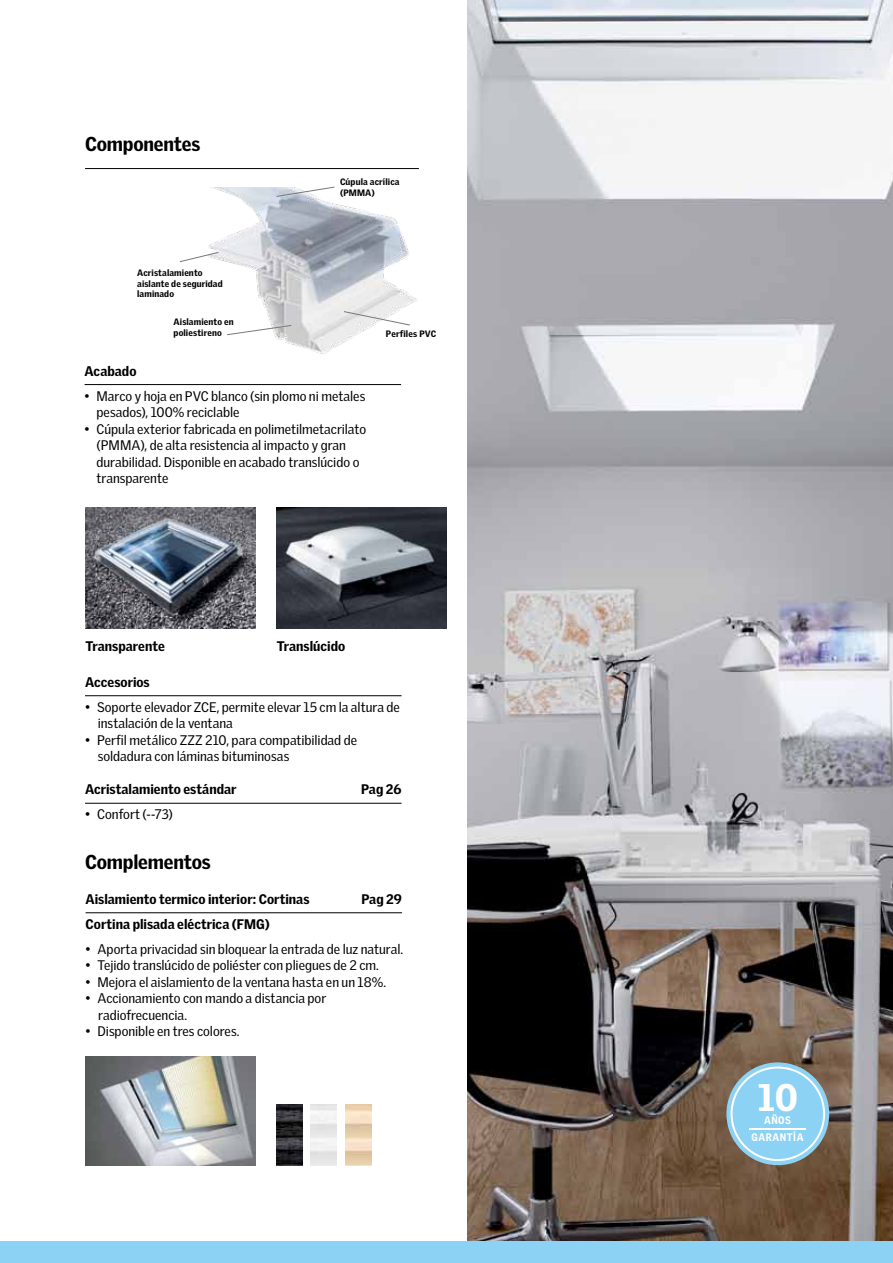
<style>
.page{position:relative;width:893px;height:1263px;background:#fff}
.page>*{position:absolute;margin:0;border:0;box-sizing:border-box;transform-origin:0 0}
.t1{font:900 37.35px "Velux Gothic";color:#fff}
.t2{font:900 19.5px "Velux Gothic";letter-spacing:-.01em;color:#000}
.t3{font:13.5px/16.5px "Velux Gothic";color:#000}
.t4{font:900 13.5px "Velux Gothic";color:#000}
.t5{font:900 10.65px "Velux Gothic";letter-spacing:.05em;color:#fff;scale:.93 1}
.t6{font:900 9px/10.5px "Velux Gothic";letter-spacing:.01em;color:#000}
</style>
<div class="page">
<img style="left:468px;top:0;width:425px;height:1242px">
<svg style="left:726px;top:1062px;width:103px;height:103px;background:#8c9392"></svg>
<div style="left:732px;top:1068px;width:91px;height:91px;background:#8cd2f4;border-radius:50%"></div>
<hr style="left:749px;top:1128px;width:57px;height:2px;background:#fff">
<hr style="left:85px;top:695px;width:317px;height:1px;background:#000">
<hr style="left:85px;top:803px;width:317px;height:1px;background:#000">
<img style="left:86px;top:1057px;width:170px;height:108px">
<hr style="left:86px;top:912px;width:316px;height:1px;background:#000">
<img style="left:85px;top:507px;width:170px;height:121px">
<img style="left:276px;top:507px;width:170px;height:121px">
<hr style="left:85px;top:168px;width:334px;height:1px;background:#000">
<img style="left:276px;top:1105px;width:26px;height:60px">
<img style="left:208px;top:187px;width:210px;height:167px">
<hr style="left:85px;top:384px;width:316px;height:1px;background:#000">
<svg style="left:276px;top:186px;width:59px;height:11px"></svg>
<svg style="left:179px;top:251px;width:40px;height:12px"></svg>
<svg style="left:226px;top:325px;width:66px;height:11px"></svg>
<svg style="left:343px;top:311px;width:68px;height:15px"></svg>
<div style="left:1px;top:1242px;width:892px;height:21px;background:#8cd2f4"></div>
<h2 class="t2" style="left:85px;top:131px;width:117px">Componentes</h2>
<p class="t6" style="left:340px;top:177px;width:61px">Cúpula acrílica (PMMA)</p>
<p class="t6" style="left:137px;top:268px;width:87px">Acristalamiento aislante de seguridad laminado</p>
<p class="t6" style="left:174px;top:317px;width:62px">Aislamiento en poliestireno</p>
<p class="t6" style="left:386px;top:328px;width:52px">Perfiles PVC</p>
<p class="t4" style="left:85px;top:362px;width:53px">Acabado</p>
<p class="t3" style="left:97px;top:387px;width:270px;text-indent:-12px">• Marco y hoja en PVC blanco (sin plomo ni metales pesados), 100% reciclable</p>
<p class="t3" style="left:97px;top:420px;width:271px;text-indent:-12px">• Cúpula exterior fabricada en polimetilmetacrilato (PMMA), de alta resistencia al impacto y gran durabilidad. Disponible en acabado translúcido o transparente</p>
<p class="t4" style="left:86px;top:638px;width:81px">Transparente</p>
<p class="t4" style="left:277px;top:638px;width:70px">Translúcido</p>
<p class="t4" style="left:85px;top:673px;width:66px">Accesorios</p>
<p class="t3" style="left:98px;top:698px;width:304px;text-indent:-13px">• Soporte elevador ZCE, permite elevar 15 cm la altura de instalación de la ventana</p>
<p class="t3" style="left:98px;top:731px;width:261px;text-indent:-13px">• Perfil metálico ZZZ 210, para compatibilidad de soldadura con láminas bituminosas</p>
<p class="t4" style="left:85px;top:781px;width:153px">Acristalamiento estándar</p>
<p class="t4" style="left:361px;top:781px;width:42px">Pag 26</p>
<p class="t3" style="left:85px;top:806px;width:90px">• Confort (--73)</p>
<h2 class="t2" style="left:85px;top:850px;width:127px">Complementos</h2>
<p class="t4" style="left:86px;top:890px;width:226px">Aislamiento termico interior: Cortinas</p>
<p class="t4" style="left:361px;top:890px;width:42px">Pag 29</p>
<p class="t4" style="left:86px;top:915px;width:186px">Cortina plisada eléctrica (FMG)</p>
<p class="t3" style="left:86px;top:940px;width:319px">• Aporta privacidad sin bloquear la entrada de luz natural.</p>
<p class="t3" style="left:86px;top:957px;width:295px">• Tejido translúcido de poliéster con pliegues de 2 cm.</p>
<p class="t3" style="left:86px;top:973px;width:302px">• Mejora el aislamiento de la ventana hasta en un 18%.</p>
<p class="t3" style="left:98px;top:990px;width:229px;text-indent:-13px">• Accionamiento con mando a distancia por radiofrecuencia.</p>
<p class="t3" style="left:86px;top:1023px;width:155px">• Disponible en tres colores.</p>
<h1 class="t1" style="left:758px;top:1073px;width:42px">10</h1>
<p class="t5" style="left:752px;top:1131px;width:57px">GARANTÍA</p>
<p class="t5" style="left:764px;top:1113px;width:30px">AÑOS</p>
</div>
